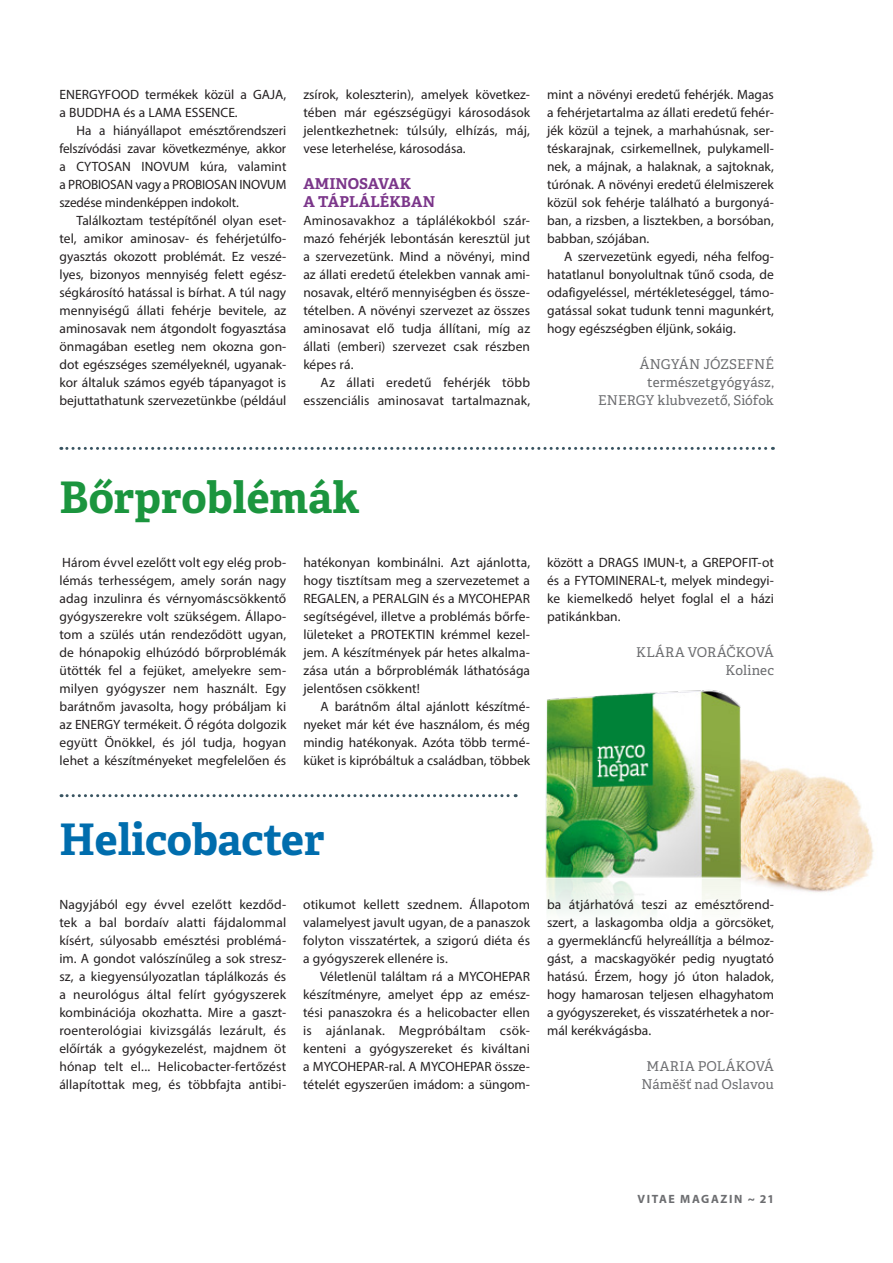
<style>
.page{position:relative;width:893px;height:1263px;background:#fff}
.page>*{position:absolute;margin:0;border:0;box-sizing:border-box;transform-origin:0 0}
.CÍM{font:700 43.5px "Adelle Basic";color:#006dad}
.CÍM-2{font:700 43.5px "Adelle Basic";color:#1b953e}
.szövegközi_alcímek{font:700 15px/18px "Adelle Basic";letter-spacing:.005em;color:#7b368a}
.Szövegtörzs{font:13.5px/18px "Myriad Pro";color:#231f20;text-align:justify}
.Szövegtörzs_nincs_be{font:13.5px/18px "Myriad Pro";letter-spacing:.005em;color:#231f20;text-align:justify}
.aláírás{font:13.5px "Adelle Basic";letter-spacing:.01em;color:#6c6d70}
.aláírás-2{font:13.5px "Adelle Basic";letter-spacing:.03em;color:#6c6d70}
.t1{font:700 12px "Myriad Pro";letter-spacing:.13em;color:#6c6d70}
</style>
<div class="page">
<img style="left:793px;top:769px;width:81px;height:124px">
<img style="left:495px;top:690px;width:298px;height:223px">
<svg style="left:61px;top:794px;width:455px;height:3px"></svg>
<svg style="left:61px;top:447px;width:712px;height:3px"></svg>
<p class="Szövegtörzs" style="left:60px;top:85px;width:228px">ENERGYFOOD termékek közül a GAJA, a BUDDHA és a LAMA ESSENCE.</p>
<p class="Szövegtörzs" style="left:60px;top:121px;width:228px;text-indent:17px">Ha a hiányállapot emésztőrendszeri felszívódási zavar következménye, akkor a CYTOSAN INOVUM kúra, valamint a PROBIOSAN vagy a PROBIOSAN INOVUM szedése mindenképpen indokolt.</p>
<p class="Szövegtörzs" style="left:60px;top:211px;width:228px;text-indent:17px">Találkoztam testépítőnél olyan eset&shy;tel, amikor aminosav- és fehérjetúlfo&shy;gyasztás okozott problémát. Ez veszé&shy;lyes, bizonyos mennyiség felett egész&shy;ségkárosító hatással is bírhat. A túl nagy mennyiségű állati fehérje bevitele, az aminosavak nem átgondolt fogyasztása önmagában esetleg nem okozna gon&shy;dot egészséges személyeknél, ugyanak&shy;kor általuk számos egyéb tápanyagot is bejuttathatunk szervezetünkbe (például</p>
<p class="Szövegtörzs" style="left:303px;top:85px;width:228px">zsírok, koleszterin), amelyek következ&shy;tében már egészségügyi károsodások jelentkezhetnek: túlsúly, elhízás, máj, vese leterhelése, károsodása.</p>
<p class="szövegközi_alcímek" style="left:303px;top:174px;width:133px">AMINOSAVAK<br>A TÁPLÁLÉKBAN</p>
<p class="Szövegtörzs_nincs_be" style="left:303px;top:211px;width:228px">Aminosavakhoz a táplálékokból szár&shy;mazó fehérjék lebontásán keresztül jut a szervezetünk. Mind a növényi, mind az állati eredetű ételekben vannak ami&shy;nosavak, eltérő mennyiségben és össze&shy;tételben. A növényi szervezet az összes aminosavat elő tudja állítani, míg az állati (emberi) szervezet csak részben képes rá.</p>
<p class="Szövegtörzs" style="left:303px;top:373px;width:228px;text-align:right">Az állati eredetű fehérjék több esszenciális aminosavat tartalmaznak,</p>
<p class="Szövegtörzs" style="left:547px;top:85px;width:228px">mint a növényi eredetű fehérjék. Magas a fehérjetartalma az állati eredetű fehér&shy;jék közül a tejnek, a marhahúsnak, ser&shy;téskarajnak, csirkemellnek, pulykamell&shy;nek, a májnak, a halaknak, a sajtoknak, túrónak. A növényi eredetű élelmiszerek közül sok fehérje található a burgonyá&shy;ban, a rizsben, a lisztekben, a borsóban, babban, szójában.</p>
<p class="Szövegtörzs" style="left:547px;top:247px;width:228px;text-indent:17px">A szervezetünk egyedi, néha felfog&shy;hatatlanul bonyolultnak tűnő csoda, de odafigyeléssel, mértékleteséggel, támo&shy;gatással sokat tudunk tenni magunkért, hogy egészségben éljünk, sokáig.</p>
<p class="aláírás" style="left:640px;top:355px;width:135px">ÁNGYÁN JÓZSEFNÉ</p>
<p class="aláírás" style="left:647px;top:373px;width:128px">természetgyógyász,</p>
<p class="aláírás" style="left:598px;top:391px;width:177px">ENERGY klubvezető, Siófok</p>
<p class="CÍM-2" style="left:60px;top:469px;width:301px">Bőrproblémák</p>
<p class="Szövegtörzs_nincs_be" style="left:60px;top:553px;width:228px">Három évvel ezelőtt volt egy elég prob&shy;lémás terhességem, amely során nagy adag inzulinra és vérnyomáscsökkentő gyógyszerekre volt szükségem. Állapo&shy;tom a szülés után rendeződött ugyan, de hónapokig elhúzódó bőrproblémák ütötték fel a fejüket, amelyekre sem&shy;milyen gyógyszer nem használt. Egy barátnőm javasolta, hogy próbáljam ki az ENERGY termékeit. Ő régóta dolgozik együtt Önökkel, és jól tudja, hogyan lehet a készítményeket megfelelően és</p>
<p class="Szövegtörzs_nincs_be" style="left:303px;top:553px;width:228px">hatékonyan kombinálni. Azt ajánlotta, hogy tisztítsam meg a szervezetemet a REGALEN, a PERALGIN és a MYCOHEPAR segítségével, illetve a problémás bőrfe&shy;lületeket a PROTEKTIN krémmel kezel&shy;jem. A készítmények pár hetes alkalma&shy;zása után a bőrproblémák láthatósága jelentősen csökkent!</p>
<p class="Szövegtörzs" style="left:303px;top:697px;width:228px;text-indent:17px">A barátnőm által ajánlott készítmé&shy;nyeket már két éve használom, és még mindig hatékonyak. Azóta több termé&shy;küket is kipróbáltuk a családban, többek</p>
<p class="Szövegtörzs" style="left:547px;top:553px;width:228px">között a DRAGS IMUN-t, a GREPOFIT-ot és a FYTOMINERAL-t, melyek mindegyi&shy;ke kiemelkedő helyet foglal el a házi patikánkban.</p>
<p class="aláírás" style="left:636px;top:643px;width:139px">KLÁRA VORÁČKOVÁ</p>
<p class="aláírás" style="left:726px;top:661px;width:50px">Kolinec</p>
<p class="CÍM" style="left:59px;top:811px;width:267px">Helicobacter</p>
<p class="Szövegtörzs_nincs_be" style="left:59px;top:895px;width:228px">Nagyjából egy évvel ezelőtt kezdőd&shy;tek a bal bordaív alatti fájdalommal kísért, súlyosabb emésztési problémá&shy;im. A gondot valószínűleg a sok stres - sz, a kiegyensúlyozatlan táplálkozás és a neurológus által felírt gyógyszerek kombinációja okozhatta. Mire a gaszt&shy;roenterológiai kivizsgálás lezárult, és előírták a gyógykezelést, majdnem öt hónap telt el... Helicobacter-fertőzést állapítottak meg, és többfajta antibi-</p>
<p class="Szövegtörzs_nincs_be" style="left:303px;top:895px;width:228px">otikumot kellett szednem. Állapotom valamelyest javult ugyan, de a panaszok folyton visszatértek, a szigorú diéta és a gyógyszerek ellenére is.</p>
<p class="Szövegtörzs" style="left:303px;top:967px;width:228px;text-indent:17px">Véletlenül találtam rá a MYCOHEPAR készítményre, amelyet épp az emész&shy;tési panaszokra és a helicobacter ellen is ajánlanak. Megpróbáltam csök&shy;kenteni a gyógyszereket és kiváltani a MYCOHEPAR-ral. A MYCOHEPAR össze&shy;tételét egyszerűen imádom: a süngom-</p>
<p class="Szövegtörzs" style="left:547px;top:895px;width:228px">ba átjárhatóvá teszi az emésztőrend&shy;szert, a laskagomba oldja a görcsöket, a gyermekláncfű helyreállítja a bélmoz&shy;gást, a macskagyökér pedig nyugtató hatású. Érzem, hogy jó úton haladok, hogy hamarosan teljesen elhagyhatom a gyógyszereket, és visszatérhetek a nor&shy;mál kerékvágásba.</p>
<p class="aláírás-2" style="left:647px;top:1057px;width:129px">MARIA POLÁKOVÁ</p>
<p class="aláírás" style="left:641px;top:1075px;width:134px">Náměšť nad Oslavou</p>
<p class="t1" style="left:637px;top:1191px;width:138px">VITAE MAGAZIN ~ 21</p>
</div>
